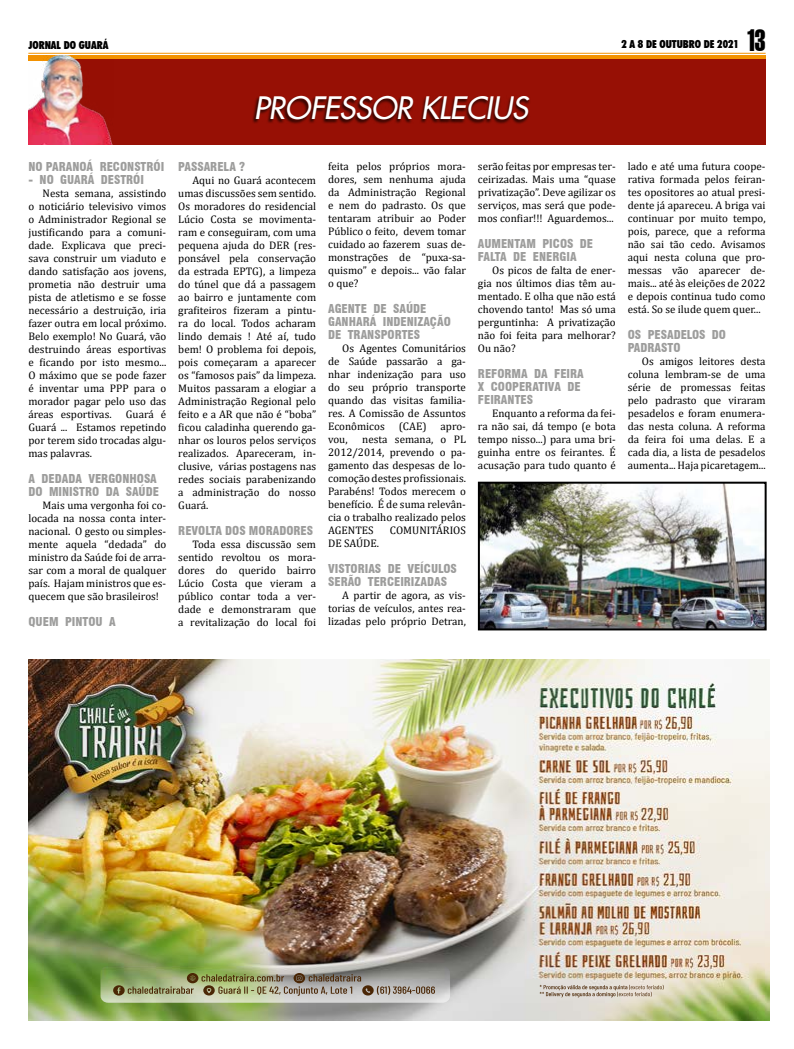
<style>
.page{position:relative;width:794px;height:1049px;background:#fff}
.page>*{position:absolute;margin:0;border:0;box-sizing:border-box;transform-origin:0 0}
.t1{font:italic 30px "Futura 2";letter-spacing:-.01em;color:#fff}
.t2{font:29.6px "Swiss 911 BT Extra Compressed";color:#000}
.t3{font:900 condensed 12px/13px "Swiss 721 BT";color:#9d9d9c}
.t4{font:11px/13px "Cambria";color:#000;text-align:justify}
.t5{font:900 condensed 11px "Futura BT";color:#000}
</style>
<div class="page">
<svg style="left:113px;top:55px;width:652px;height:5px;background:#e07700"></svg>
<hr style="left:28px;top:53px;width:737px;height:1px;background:#f39200">
<img style="left:28px;top:659px;width:741px;height:361px">
<img style="left:100px;top:966px;width:350px;height:37px">
<div style="left:113px;top:60px;width:652px;height:85px;background:#971005"></div>
<div style="left:252px;top:95px;width:278px;height:29px;background:#000;opacity:.75"></div>
<img style="left:28px;top:55px;width:85px;height:90px">
<img style="left:477px;top:481px;width:290px;height:150px">
<p class="t5" style="left:28px;top:38px;width:82px">JORNAL DO GUARÁ</p>
<p class="t5" style="left:621px;top:37px;width:119px">2 A 8 DE OUTUBRO DE 2021</p>
<h2 class="t2" style="left:746px;top:24px;width:21px">13</h2>
<h1 class="t1" style="left:254px;top:88px;width:276px">PROFESSOR KLECIUS</h1>
<p class="t3" style="left:28px;top:160px;width:137px">NO PARANOÁ RECONSTRÓI</p>
<p class="t3" style="left:28px;top:173px;width:117px">- NO GUARÁ DESTRÓI</p>
<p class="t4" style="left:28px;top:186px;width:139px;text-indent:14px">Nesta semana, assistindo o noticiário televisivo vimos o Administrador Regional se justificando para a comuni&shy;dade. Explicava que preci&shy;sava construir um viaduto e dando satisfação aos jovens, prometia não destruir uma pista de atletismo e se fosse necessário a destruição, iria fazer outra em local próximo.<br>Belo exemplo! No Guará, vão destruindo áreas esportivas e ficando por isto mesmo...<br>O máximo que se pode fazer é inventar uma PPP para o morador pagar pelo uso das áreas esportivas.</p>
<p class="t4" style="left:28px;top:407px;width:139px;text-indent:97px">Guará é Guará ... Estamos repetindo por terem sido trocadas algu&shy;mas palavras.</p>
<p class="t3" style="left:28px;top:472px;width:132px">A DEDADA VERGONHOSA<br>DO MINISTRO DA SAÚDE</p>
<p class="t4" style="left:28px;top:498px;width:139px;text-indent:14px">Mais uma vergonha foi co&shy;locada na nossa conta inter&shy;nacional. O gesto ou simples&shy;mente aquela “dedada” do ministro da Saúde foi de arra&shy;sar com a moral de qualquer país. Hajam ministros que es&shy;quecem que são brasileiros!</p>
<p class="t3" style="left:28px;top:615px;width:89px">QUEM PINTOU A</p>
<p class="t3" style="left:178px;top:160px;width:68px">PASSARELA ?</p>
<p class="t4" style="left:178px;top:173px;width:139px;text-indent:14px">Aqui no Guará acontecem umas discussões sem sentido.<br>Os moradores do residencial Lúcio Costa se movimenta&shy;ram e conseguiram, com uma pequena ajuda do DER (res&shy;ponsável pela conservação da estrada EPTG), a limpeza do túnel que dá a passagem ao bairro e juntamente com grafiteiros fizeram a pintu&shy;ra do local. Todos acharam lindo demais ! Até aí, tudo bem! O problema foi depois, pois começaram a aparecer os “famosos pais” da limpeza.<br>Muitos passaram a elogiar a Administração Regional pelo feito e a AR que não é “boba” ficou caladinha querendo ga&shy;nhar os louros pelos serviços realizados. Apareceram, in&shy;clusive, várias postagens nas redes sociais parabenizando a administração do nosso Guará.</p>
<p class="t3" style="left:178px;top:524px;width:136px">REVOLTA DOS MORADORES</p>
<p class="t4" style="left:178px;top:537px;width:139px;text-indent:14px">Toda essa discussão sem sentido revoltou os mora&shy;dores do querido bairro Lúcio Costa que vieram a público contar toda a ver&shy;dade e demonstraram que a revitalização do local foi</p>
<p class="t4" style="left:328px;top:160px;width:139px">feita pelos próprios mora&shy;dores, sem nenhuma ajuda da Administração Regional e nem do padrasto. Os que tentaram atribuir ao Poder Público o feito, devem tomar cuidado ao fazerem suas de&shy;monstrações de “puxa-sa&shy;quismo” e depois... vão falar o que?</p>
<p class="t3" style="left:328px;top:302px;width:124px">AGENTE DE SAÚDE<br>GANHARÁ INDENIZAÇÃO<br>DE TRANSPORTES</p>
<p class="t4" style="left:328px;top:342px;width:139px;text-indent:14px">Os Agentes Comunitários de Saúde passarão a ga&shy;nhar indenização para uso do seu próprio transporte quando das visitas familia&shy;res. A Comissão de Assuntos Econômicos</p>
<p class="t4" style="left:399px;top:420px;width:29px">(CAE)</p>
<p class="t4" style="left:440px;top:420px;width:27px">apro-</p>
<p class="t4" style="left:328px;top:433px;width:139px;text-indent:34px">nesta semana, o PL 2012/2014, prevendo o pa&shy;gamento das despesas de lo&shy;comoção destes profissionais.<br>Parabéns! Todos merecem o benefício. É de suma relevân&shy;cia o trabalho realizado pelos AGENTES</p>
<p class="t4" style="left:328px;top:433px;width:21px">vou,</p>
<p class="t4" style="left:390px;top:524px;width:78px">COMUNITÁRIOS</p>
<p class="t4" style="left:328px;top:537px;width:52px">DE SAÚDE.</p>
<p class="t3" style="left:328px;top:562px;width:130px">VISTORIAS DE VEÍCULOS<br>SERÃO TERCEIRIZADAS</p>
<p class="t4" style="left:328px;top:589px;width:139px;text-indent:14px">A partir de agora, as vis&shy;torias de veículos, antes rea&shy;lizadas pelo próprio Detran,</p>
<p class="t4" style="left:478px;top:160px;width:139px">serão feitas por empresas ter&shy;ceirizadas. Mais uma “quase privatização”. Deve agilizar os serviços, mas será que pode&shy;mos confiar!!! Aguardemos...</p>
<p class="t3" style="left:478px;top:237px;width:117px">AUMENTAM PICOS DE<br>FALTA DE ENERGIA</p>
<p class="t4" style="left:478px;top:264px;width:139px;text-indent:14px">Os picos de falta de ener&shy;gia nos últimos dias têm au&shy;mentado. E olha que não está chovendo tanto! Mas só uma perguntinha: A privatização não foi feita para melhorar?<br>Ou não?</p>
<p class="t3" style="left:478px;top:367px;width:107px">REFORMA DA FEIRA<br>X COOPERATIVA DE<br>FEIRANTES</p>
<p class="t4" style="left:478px;top:407px;width:139px;text-indent:14px">Enquanto a reforma da fei&shy;ra não sai, dá tempo (e bota tempo nisso...) para uma bri&shy;guinha entre os feirantes. É acusação para tudo quanto é</p>
<p class="t4" style="left:628px;top:160px;width:139px">lado e até uma futura coope&shy;rativa formada pelos feiran&shy;tes opositores ao atual presi&shy;dente já apareceu. A briga vai continuar por muito tempo, pois, parece, que a reforma não sai tão cedo. Avisamos aqui nesta coluna que pro&shy;messas vão aparecer de&shy;mais... até às eleições de 2022 e depois continua tudo como está. So se ilude quem quer...</p>
<p class="t3" style="left:628px;top:328px;width:100px">OS PESADELOS DO<br>PADRASTO</p>
<p class="t4" style="left:628px;top:355px;width:139px;text-indent:14px">Os amigos leitores desta coluna lembram-se de uma série de promessas feitas pelo padrasto que viraram pesadelos e foram enumera&shy;das nesta coluna. A reforma da feira foi uma delas. E a cada dia, a lista de pesadelos aumenta... Haja picaretagem...</p>
</div>
